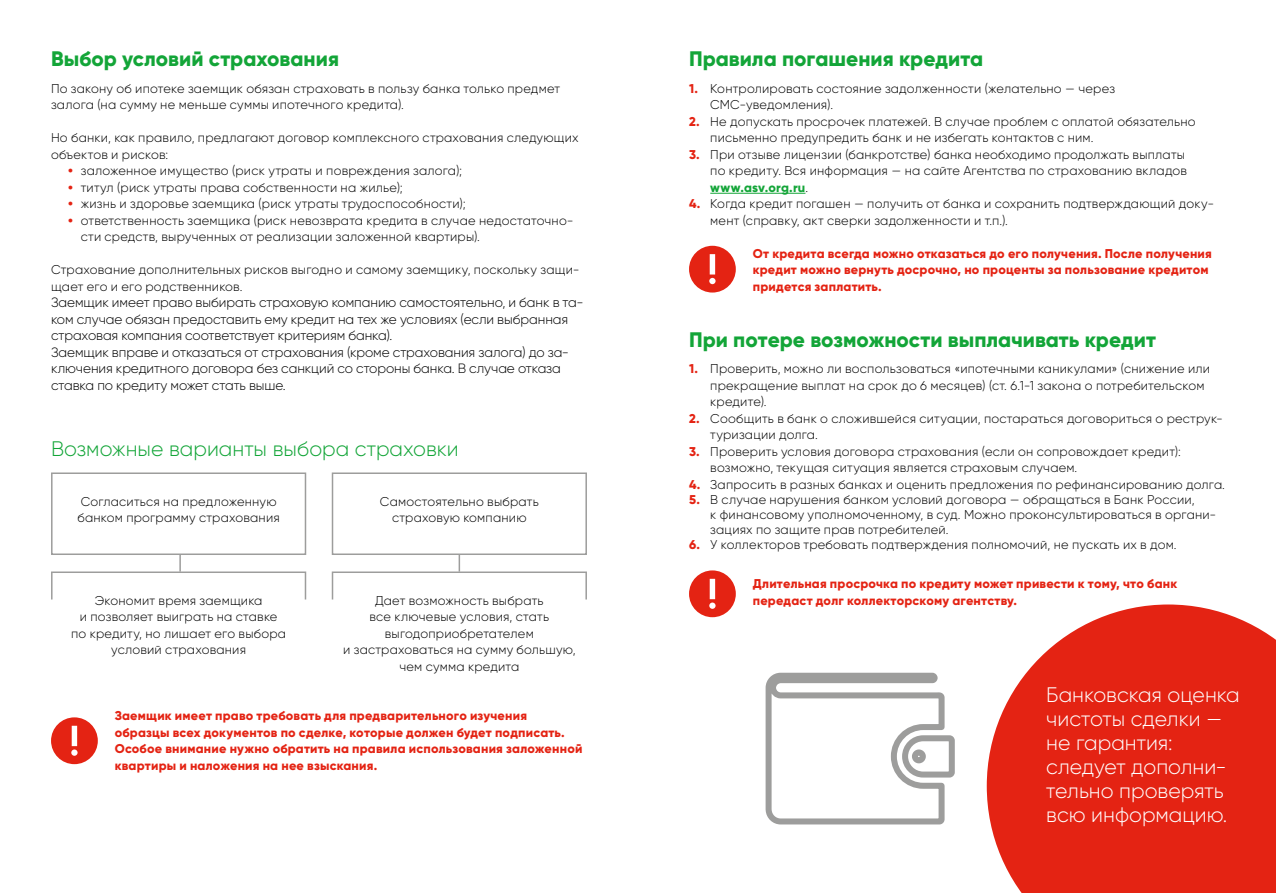
<style>
.page{position:relative;width:1276px;height:893px;background:#fff}
.page>*{position:absolute;margin:0;border:0;box-sizing:border-box;transform-origin:0 0}
.t1{font:300 21px/24px "Gilroy";color:#fff}
.t2{font:800 21px "Gilroy";color:#13a538}
.t3{font:300 21px "Gilroy";color:#13a538}
.t4{font:300 13.5px/16.5px "Gilroy";letter-spacing:-.005em;color:#000}
.t5{font:300 12.75px/16.5px "Gilroy";letter-spacing:.015em;color:#000}
.t6{font:800 12.75px/16.5px "Gilroy";letter-spacing:.015em;color:#e42313}
.s1{font-weight:800;color:#e42313}
.s2{font-weight:800;color:#13a538}
</style>
<div class="page">
<hr style="left:710px;top:193px;width:95px;height:1px;background:#13a538">
<svg style="left:179px;top:555px;width:2px;height:16px"></svg>
<svg style="left:458px;top:555px;width:2px;height:16px"></svg>
<div style="left:51px;top:472px;width:255px;height:83px;border:2px solid #9d9d9c"></div>
<div style="left:332px;top:472px;width:255px;height:83px;border:2px solid #9d9d9c"></div>
<div style="left:332px;top:571px;width:255px;height:29px;background:#fff;border:2px solid #9d9d9c"></div>
<div style="left:51px;top:571px;width:255px;height:29px;background:#fff;border:2px solid #9d9d9c"></div>
<svg style="left:986px;top:604px;width:290px;height:289px;background:#e74032"></svg>
<svg style="left:765px;top:672px;width:190px;height:153px"></svg>
<div style="left:51px;top:717px;width:47px;height:47px;background:#e42313;border-radius:50%"></div>
<div style="left:72px;top:726px;width:5px;height:20px;background:#fff"></div>
<svg style="left:71px;top:749px;width:7px;height:7px"></svg>
<div style="left:689px;top:246px;width:47px;height:47px;background:#e42313;border-radius:50%"></div>
<div style="left:709px;top:254px;width:6px;height:21px;background:#fff"></div>
<svg style="left:709px;top:278px;width:6px;height:6px"></svg>
<div style="left:689px;top:570px;width:47px;height:47px;background:#e42313;border-radius:50%"></div>
<div style="left:709px;top:579px;width:6px;height:20px;background:#fff"></div>
<div style="left:709px;top:602px;width:6px;height:7px;background:#fff;border-radius:50%"></div>
<h1 class="t2" style="left:51px;top:45px;width:289px">Выбор условий страхования</h1>
<p class="t5" style="left:51px;top:80px;width:510px">По закону об ипотеке заемщик обязан страховать в пользу банка только предмет залога (на сумму не меньше суммы ипотечного кредита).</p>
<p class="t5" style="left:51px;top:130px;width:529px">Но банки, как правило, предлагают договор комплексного страхования следующих объектов и рисков:</p>
<p class="t5" style="left:68px;top:163px;width:396px"><span class="s1">•</span> заложенное имущество (риск утраты и повреждения залога);</p>
<p class="t5" style="left:68px;top:179px;width:336px"><span class="s1">•</span> титул (риск утраты права собственности на жилье);</p>
<p class="t5" style="left:68px;top:196px;width:399px"><span class="s1">•</span> жизнь и здоровье заемщика (риск утраты трудоспособности);</p>
<p class="t5" style="left:81px;top:212px;width:494px;text-indent:-13px"><span class="s1">•</span> ответственность заемщика (риск невозврата кредита в случае недостаточно&shy;сти средств, вырученных от реализации заложенной квартиры).</p>
<p class="t5" style="left:51px;top:262px;width:530px">Страхование дополнительных рисков выгодно и самому заемщику, поскольку защи&shy;щает его и его родственников.</p>
<p class="t4" style="left:51px;top:294px;width:534px">Заемщик имеет право выбирать страховую компанию самостоятельно, и банк в та&shy;ком случае обязан предоставить ему кредит на тех же условиях (если выбранная страховая компания соответствует критериям банка).<br>Заемщик вправе и отказаться от страхования (кроме страхования залога) до за&shy;ключения кредитного договора без санкций со стороны банка. В случае отказа ставка по кредиту может стать выше.</p>
<h1 class="t3" style="left:51px;top:436px;width:409px">Возможные варианты выбора страховки</h1>
<p class="t5" style="left:77px;top:493px;width:204px">Согласиться на предложенную банком программу страхования</p>
<p class="t5" style="left:380px;top:493px;width:160px;text-align:center">Самостоятельно выбрать страховую компанию</p>
<p class="t5" style="left:71px;top:592px;width:216px;text-align:center">Экономит время заемщика<br>и позволяет выиграть на ставке по кредиту, но лишает его выбора условий страхования</p>
<p class="t5" style="left:343px;top:592px;width:234px;text-align:center">Дает возможность выбрать<br>все ключевые условия, стать выгодоприобретателем<br>и застраховаться на сумму большую, чем сумма кредита</p>
<p class="t6" style="left:115px;top:707px;width:469px">Заемщик имеет право требовать для предварительного изучения образцы всех документов по сделке, которые должен будет подписать.<br>Особое внимание нужно обратить на правила использования заложенной квартиры и наложения на нее взыскания.</p>
<h1 class="t2" style="left:689px;top:45px;width:296px">Правила погашения кредита</h1>
<p class="t5" style="left:710px;top:80px;width:406px;text-indent:-21px"><span class="s1">1.</span> Контролировать состояние задолженности (желательно — через<br>СМС-уведомления).</p>
<p class="t5" style="left:710px;top:113px;width:487px;text-indent:-21px"><span class="s1">2.</span> Не допускать просрочек платежей. В случае проблем с оплатой обязательно письменно предупредить банк и не избегать контактов с ним.</p>
<p class="t5" style="left:710px;top:146px;width:478px;text-indent:-21px"><span class="s1">3.</span> При отзыве лицензии (банкротстве) банка необходимо продолжать выплаты по кредиту. Вся информация — на сайте Агентства по страхованию вкладов <span class="s2">www.asv.org.ru</span>.</p>
<p class="t5" style="left:710px;top:196px;width:505px;text-indent:-21px"><span class="s1">4.</span> Когда кредит погашен — получить от банка и сохранить подтверждающий доку&shy;мент (справку, акт сверки задолженности и т.п.).</p>
<p class="t6" style="left:753px;top:245px;width:460px">От кредита всегда можно отказаться до его получения. После получения кредит можно вернуть досрочно, но проценты за пользование кредитом придется заплатить.</p>
<h1 class="t2" style="left:689px;top:326px;width:468px">При потере возможности выплачивать кредит</h1>
<p class="t5" style="left:710px;top:361px;width:501px;text-indent:-21px"><span class="s1">1.</span> Проверить, можно ли воспользоваться «ипотечными каникулами» (снижение или прекращение выплат на срок до 6 месяцев) (ст. 6.1-1 закона о потребительском кредите).</p>
<p class="t5" style="left:710px;top:410px;width:514px;text-indent:-21px"><span class="s1">2.</span> Сообщить в банк о сложившейся ситуации, постараться договориться о реструк&shy;туризации долга.</p>
<p class="t5" style="left:710px;top:443px;width:472px;text-indent:-21px"><span class="s1">3.</span> Проверить условия договора страхования (если он сопровождает кредит): возможно, текущая ситуация является страховым случаем.</p>
<p class="t5" style="left:689px;top:476px;width:537px"><span class="s1">4.</span> Запросить в разных банках и оценить предложения по рефинансированию долга.</p>
<p class="t5" style="left:710px;top:492px;width:507px;line-height:15px;text-indent:-21px"><span class="s1">5.</span> В случае нарушения банком условий договора — обращаться в Банк России,<br>к финансовому уполномоченному, в суд. Можно проконсультироваться в органи&shy;зациях по защите прав потребителей.</p>
<p class="t5" style="left:689px;top:536px;width:489px"><span class="s1">6.</span> У коллекторов требовать подтверждения полномочий, не пускать их в дом.</p>
<p class="t6" style="left:753px;top:575px;width:426px">Длительная просрочка по кредиту может привести к тому, что банк передаст долг коллекторскому агентству.</p>
<h1 class="t1" style="left:1046px;top:682px;width:195px">Банковская оценка чистоты сделки — не гарантия: следует дополни&shy;тельно проверять всю информацию.</h1>
</div>
